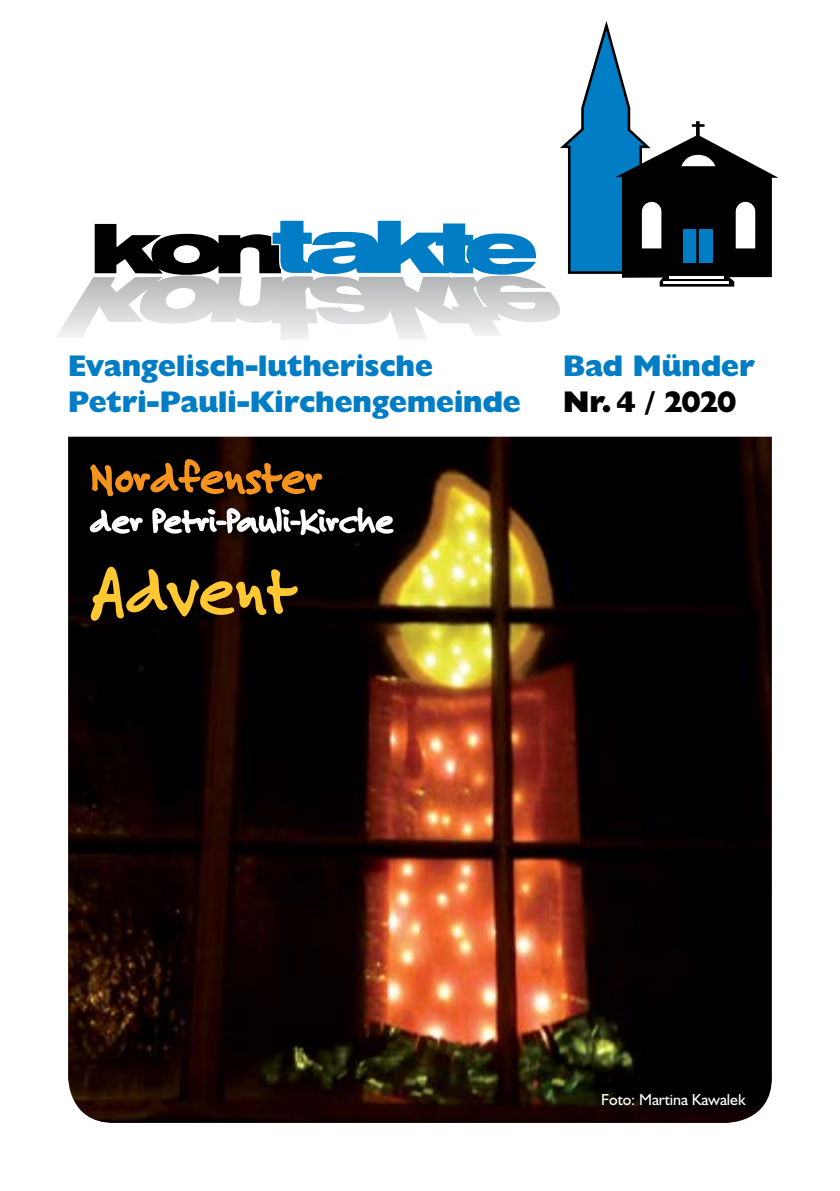
<style>
.page{position:relative;width:840px;height:1191px;background:#fff}
.page>*{position:absolute;margin:0;border:0;box-sizing:border-box;transform-origin:0 0}
.t1{font:72px "Felt Tip Roman";color:#ffc832}
.t2{font:48px "Felt Tip Roman";color:#f7941e}
.t3{font:36px "Felt Tip Roman";color:#fff}
.t4{font:800 30px/36px "Humanist 521 BT";color:#007dc5}
.t5{font:800 30px "Humanist 521 BT";letter-spacing:-.05em;color:#000}
.t6{font:16px "Humanist 521 BT";letter-spacing:-.005em;color:#fff}
</style>
<div class="page">
<svg style="left:56px;top:21px;width:722px;height:319px"></svg>
<img style="left:68px;top:437px;width:703px;height:686px">
<div style="left:90px;top:459px;width:314px;height:86px;background:#000"></div>
<svg style="left:87px;top:436px;width:308px;height:273px"></svg>
<p class="t4" style="left:68px;top:347px;width:454px">Evangelisch-lutherische<br>Petri-Pauli-Kirchengemeinde</p>
<p class="t4" style="left:562px;top:347px;width:193px">Bad Münder</p>
<p class="t5" style="left:562px;top:383px;width:175px">Nr. 4 / 2020</p>
<h2 class="t2" style="left:90px;top:448px;width:234px">Nordfenster</h2>
<p class="t3" style="left:90px;top:499px;width:305px">der Petri-Pauli-Kirche</p>
<h1 class="t1" style="left:90px;top:546px;width:207px">Advent</h1>
<p class="t6" style="left:601px;top:1090px;width:146px">Foto: Martina Kawalek</p>
</div>
